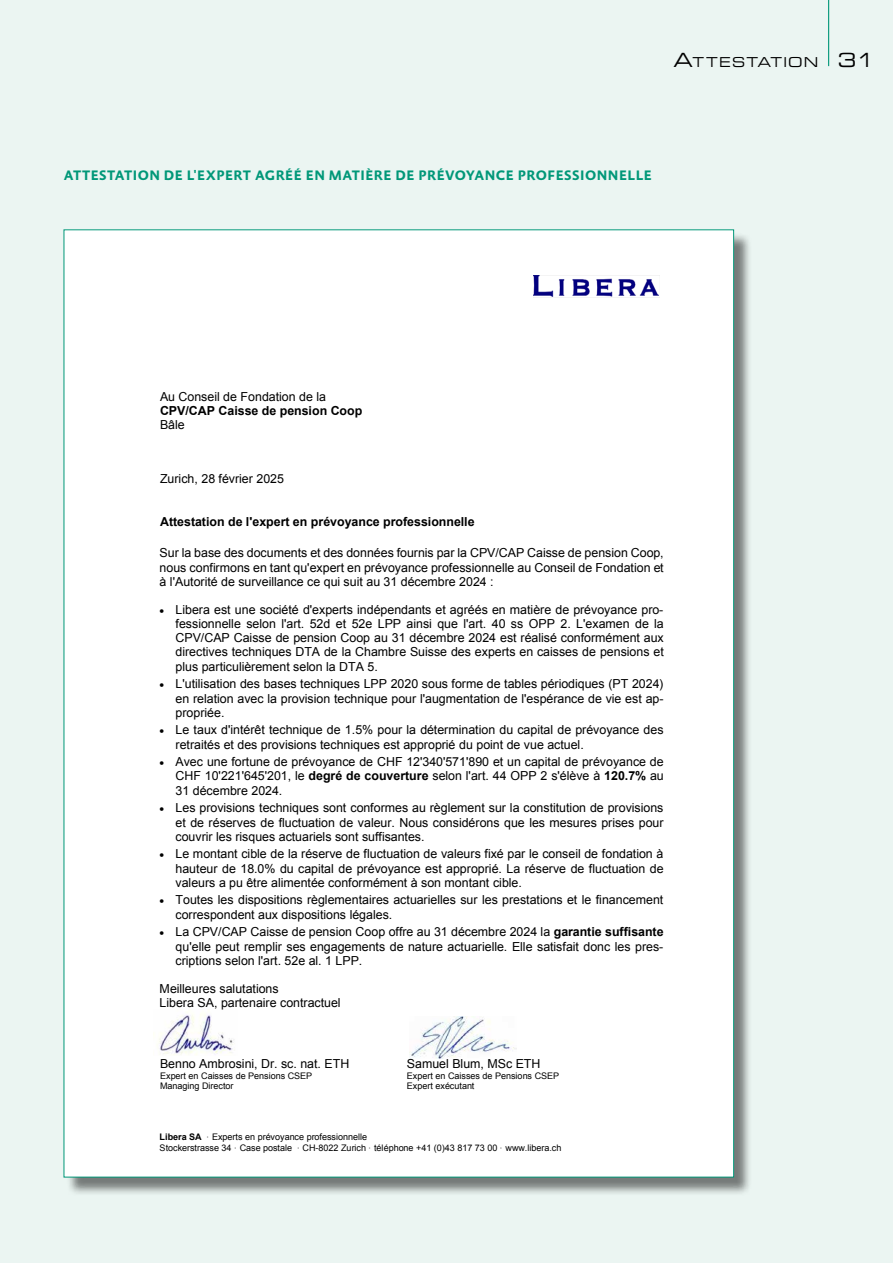
<style>
.page{position:relative;width:893px;height:1263px;background:#ebf5f2}
.page>*{position:absolute;margin:0;border:0;box-sizing:border-box;transform-origin:0 0}
.t1{font:expanded 19.5px "Square 721 BT";color:#000}
.t2{font:700 13.95px "Absara Sans TF";letter-spacing:.03em;color:#009778}
.t3{font:expanded 13.65px "Square 721 BT";letter-spacing:.095em;color:#000}
.t4{font:12.45px/14.2px "Arial";color:#000;text-align:justify}
.t5{font:700 12.45px "Arial";color:#000}
.t6{font:9px/10.4px "Arial";letter-spacing:-.005em;color:#000}
.s1{font-size:19.5px}
.s2{font-weight:700}
.s3{font-family:"Courier New"}
</style>
<div class="page">
<hr style="left:828px;top:0;width:1px;height:66px;background:#009778">
<div style="left:66px;top:232px;width:686px;height:964px;background:#000;opacity:.5"></div>
<div style="left:64px;top:230px;width:670px;height:947px;background:#fff"></div>
<img style="left:533px;top:275px;width:127px;height:23px">
<img style="left:159px;top:1012px;width:75px;height:43px">
<img style="left:410px;top:1017px;width:106px;height:41px">
<p class="t3" style="left:674px;top:53px;width:146px"><span class="s1">A</span>TTESTATION</p>
<h1 class="t1" style="left:838px;top:48px;width:38px">31</h1>
<p class="t2" style="left:64px;top:168px;width:589px">ATTESTATION DE L'EXPERT AGRÉÉ EN MATIÈRE DE PRÉVOYANCE PROFESSIONNELLE</p>
<p class="t4" style="left:160px;top:389px;width:167px">Au Conseil de Fondation de la</p>
<p class="t5" style="left:160px;top:402px;width:204px">CPV/CAP Caisse de pension Coop</p>
<p class="t4" style="left:160px;top:418px;width:26px">Bâle</p>
<p class="t4" style="left:160px;top:472px;width:126px">Zurich, 28 février 2025</p>
<p class="t5" style="left:160px;top:513px;width:316px">Attestation de l'expert en prévoyance professionnelle</p>
<p class="t4" style="left:160px;top:546px;width:506px">Sur la base des documents et des données fournis par la CPV/CAP Caisse de pension Coop, nous confirmons en tant qu'expert en prévoyance professionnelle au Conseil de Fondation et à l'Autorité de surveillance ce qui suit au 31 décembre 2024 :</p>
<p class="t4" style="left:176px;top:602px;width:490px;text-indent:-16px">• Libera est une société d'experts indépendants et agréés en matière de prévoyance pro&shy;fessionnelle selon l'art. 52d et 52e LPP ainsi que l'art. 40 ss OPP 2. L'examen de la CPV/CAP Caisse de pension Coop au 31 décembre 2024 est réalisé conformément aux directives techniques DTA de la Chambre Suisse des experts en caisses de pensions et plus particulièrement selon la DTA 5.</p>
<p class="t4" style="left:176px;top:677px;width:490px;text-indent:-16px">• L'utilisation des bases techniques LPP 2020 sous forme de tables périodiques (PT 2024) en relation avec la provision technique pour l'augmentation de l'espérance de vie est ap&shy;propriée.</p>
<p class="t4" style="left:176px;top:723px;width:489px;text-indent:-16px">• Le taux d'intérêt technique de 1.5% pour la détermination du capital de prévoyance des retraités et des provisions techniques est approprié du point de vue actuel.</p>
<p class="t4" style="left:176px;top:755px;width:490px;text-indent:-16px">• Avec une fortune de prévoyance de CHF 12'340'571'890 et un capital de prévoyance de CHF 10'221'645'201, le <span class="s2">degré de couverture</span> selon l'art. 44 OPP 2 s'élève à <span class="s2">120.7%</span> au 31 décembre 2024.</p>
<p class="t4" style="left:176px;top:801px;width:490px;text-indent:-16px">• Les provisions techniques sont conformes au règlement sur la constitution de provisions et de réserves de fluctuation de valeur. Nous considérons que les mesures prises pour couvrir les risques actuariels sont suffisantes.</p>
<p class="t4" style="left:176px;top:847px;width:490px;text-indent:-16px">• Le montant cible de la réserve de fluctuation de valeurs fixé par le conseil de fondation à hauteur de 18.0% du capital de prévoyance est approprié. La réserve de fluctuation de valeurs a pu être alimentée conformément à son montant cible.</p>
<p class="t4" style="left:176px;top:893px;width:489px;text-indent:-16px">• Toutes les dispositions règlementaires actuarielles sur les prestations et le financement correspondent aux dispositions légales.</p>
<p class="t4" style="left:176px;top:925px;width:490px;text-indent:-16px">• La CPV/CAP Caisse de pension Coop offre au 31 décembre 2024 la <span class="s2">garantie suffisante </span>qu'elle peut remplir ses engagements de nature actuarielle. Elle satisfait donc les pres&shy;criptions selon l'art. 52e al. 1 LPP.</p>
<p class="t4" style="left:160px;top:981px;width:183px">Meilleures salutations<br>Libera SA, partenaire contractuel</p>
<p class="t4" style="left:160px;top:1056px;width:191px">Benno Ambrosini, Dr. sc. nat. ETH</p>
<p class="t6" style="left:160px;top:1070px;width:154px">Expert en Caisses de Pensions CSEP<br>Managing Director</p>
<p class="t4" style="left:407px;top:1056px;width:135px">Samuel Blum, MSc ETH</p>
<p class="t6" style="left:407px;top:1070px;width:154px">Expert en Caisses de Pensions CSEP<br>Expert exécutant</p>
<p class="t6" style="left:160px;top:1131px;width:403px;line-height:11.2px"><span class="s2">Libera SA</span> <span class="s3">·</span> Experts en prévoyance professionnelle<br>Stockerstrasse 34<span class="s3">·</span> Case postale <span class="s3">·</span> CH-8022 Zurich<span class="s3">·</span> téléphone +41 (0)43 817 73 00<span class="s3">·</span> www.libera.ch</p>
</div>
